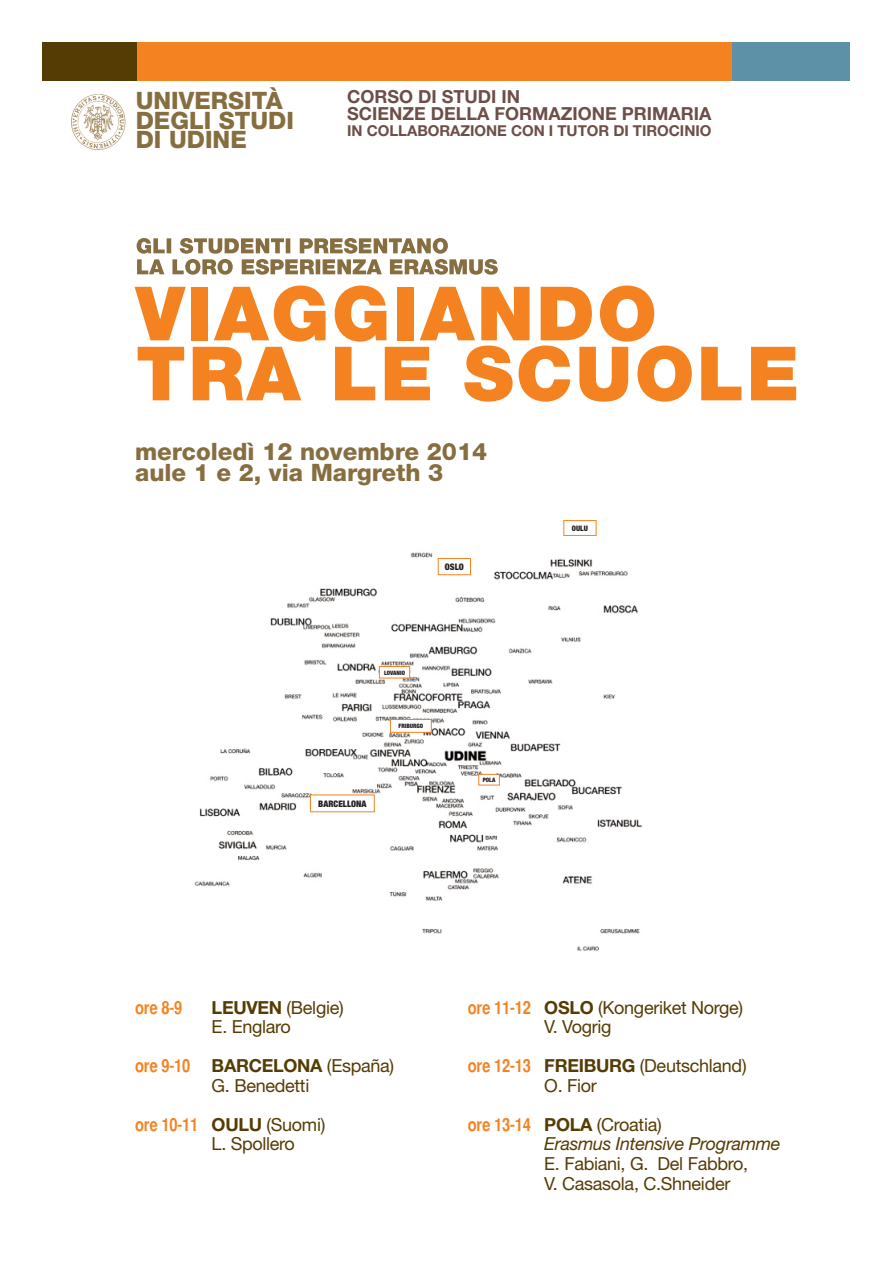
<style>
.page{position:relative;width:893px;height:1263px;background:#fff}
.page>*{position:absolute;margin:0;border:0;box-sizing:border-box;transform-origin:0 0}
.t1{font:900 75px/60px "Helvetica Neue";letter-spacing:.035em;color:#f58220}
.t2{font:800 24px/19.5px "Helvetica Neue";color:#876e40}
.t3{font:18px/19.5px "Helvetica Neue";letter-spacing:-.015em;color:#553c04}
.t4{font:italic 18px/19.5px "Helvetica Neue";letter-spacing:-.015em;color:#553c04}
.t5{font:700 18px/16.5px "Helvetica Neue";color:#6d4e48}
.t6{font:18px "Helvetica CY Bold";letter-spacing:-.015em;color:#f58220}
.t7{font:700 15px "Helvetica Neue";letter-spacing:-.005em;color:#6d4e48}
.t8{font:900 condensed 9px "Helvetica Neue";color:#231f20}
.t9{font:900 condensed 7.5px "Helvetica Neue";color:#231f20}
.t10{font:900 condensed 6px "Helvetica Neue";color:#231f20}
.s1{font-weight:700}
.s2{font-family:"Helvetica CY Bold";color:#f58220}
.s3{font-family:"Helvetica Neue";font-weight:700;color:#553c04}
.s4{font-family:"Helvetica Neue";color:#553c04}
.s5{font-family:"Helvetica CY Bold";font-style:normal;color:#f58220}
.s6{font-weight:700;font-style:normal}
.s7{font-style:normal}
</style>
<div class="page">
<div style="left:43px;top:43px;width:94px;height:38px;background:#553c04"></div>
<div style="left:137px;top:43px;width:595px;height:38px;background:#f58220"></div>
<div style="left:732px;top:43px;width:118px;height:38px;background:#5d91a7"></div>
<img style="left:71px;top:94px;width:55px;height:57px">
<svg style="left:137px;top:238px;width:311px;height:37px"></svg>
<img style="left:194px;top:520px;width:448px;height:431px">
<div style="left:311px;top:795px;width:63px;height:16px;background:#fff"></div>
<div style="left:439px;top:559px;width:31px;height:15px;background:#fff"></div>
<div style="left:438px;top:558px;width:33px;height:17px;border:1px solid #f58220"></div>
<div style="left:564px;top:521px;width:32px;height:14px;background:#fff"></div>
<div style="left:563px;top:520px;width:33px;height:16px;border:1px solid #f58220"></div>
<div style="left:391px;top:720px;width:40px;height:12px;background:#fff"></div>
<div style="left:390px;top:719px;width:42px;height:14px;border:1px solid #f58220"></div>
<div style="left:479px;top:775px;width:20px;height:10px;background:#fff"></div>
<div style="left:478px;top:774px;width:22px;height:11px;border:1px solid #f58220"></div>
<div style="left:380px;top:667px;width:29px;height:11px;background:#fff"></div>
<div style="left:379px;top:666px;width:31px;height:12px;border:1px solid #f58220"></div>
<h2 class="t2" style="left:136px;top:93px;width:160px">UNIVERSITÀ<br>DEGLI STUDI<br>DI UDINE</h2>
<p class="t5" style="left:347px;top:90px;width:366px">CORSO DI STUDI IN<br>SCIENZE DELLA FORMAZIONE PRIMARIA</p>
<p class="t7" style="left:347px;top:126px;width:366px">IN COLLABORAZIONE CON I TUTOR DI TIROCINIO</p>
<h1 class="t1" style="left:136px;top:290px;width:665px">VIAGGIANDO<br>TRA LE SCUOLE</h1>
<h2 class="t2" style="left:135px;top:443px;width:354px;line-height:21px">mercoledì 12 novembre 2014 aule 1 e 2, via Margreth 3</h2>
<p class="t8" style="left:445px;top:559px;width:21px">OSLO</p>
<p class="t10" style="left:384px;top:667px;width:23px">LOVANIO</p>
<p class="t10" style="left:398px;top:721px;width:26px">FRIBURGO</p>
<p class="t8" style="left:318px;top:796px;width:50px">BARCELLONA</p>
<p class="t10" style="left:483px;top:775px;width:14px">POLA</p>
<p class="t9" style="left:572px;top:522px;width:17px">OULU</p>
<p class="t6" style="left:135px;top:997px;width:49px">ore 8-9</p>
<p class="t3" style="left:212px;top:999px;width:134px"><span class="s1">LEUVEN</span> (Belgie)<br>E. Englaro</p>
<p class="t3" style="left:135px;top:1058px;width:261px;text-align:center"><span class="s2">ore 9-10</span> <span class="s1">BARCELONA</span> (España)<br>G. Benedetti</p>
<p class="t6" style="left:135px;top:1114px;width:192px">ore 10-11 <span class="s3">OULU</span> <span class="s4">(Suomi)</span></p>
<p class="t3" style="left:212px;top:1136px;width:85px">L. Spollero</p>
<p class="t3" style="left:544px;top:999px;width:200px;text-indent:-77px"><span class="s2">ore 11-12</span> <span class="s1">OSLO</span> (Kongeriket Norge)<br>V. Vogrig</p>
<p class="t3" style="left:544px;top:1058px;width:204px;text-indent:-77px"><span class="s2">ore 12-13</span> <span class="s1">FREIBURG</span> (Deutschland)<br>O. Fior</p>
<p class="t4" style="left:544px;top:1116px;width:238px;text-indent:-77px"><span class="s5">ore 13-14</span> <span class="s6">POLA</span> <span class="s7">(Croatia)<br></span>Erasmus Intensive Programme</p>
<p class="t3" style="left:544px;top:1155px;width:205px">E. Fabiani, G. Del Fabbro,<br>V. Casasola, C.Shneider</p>
</div>
